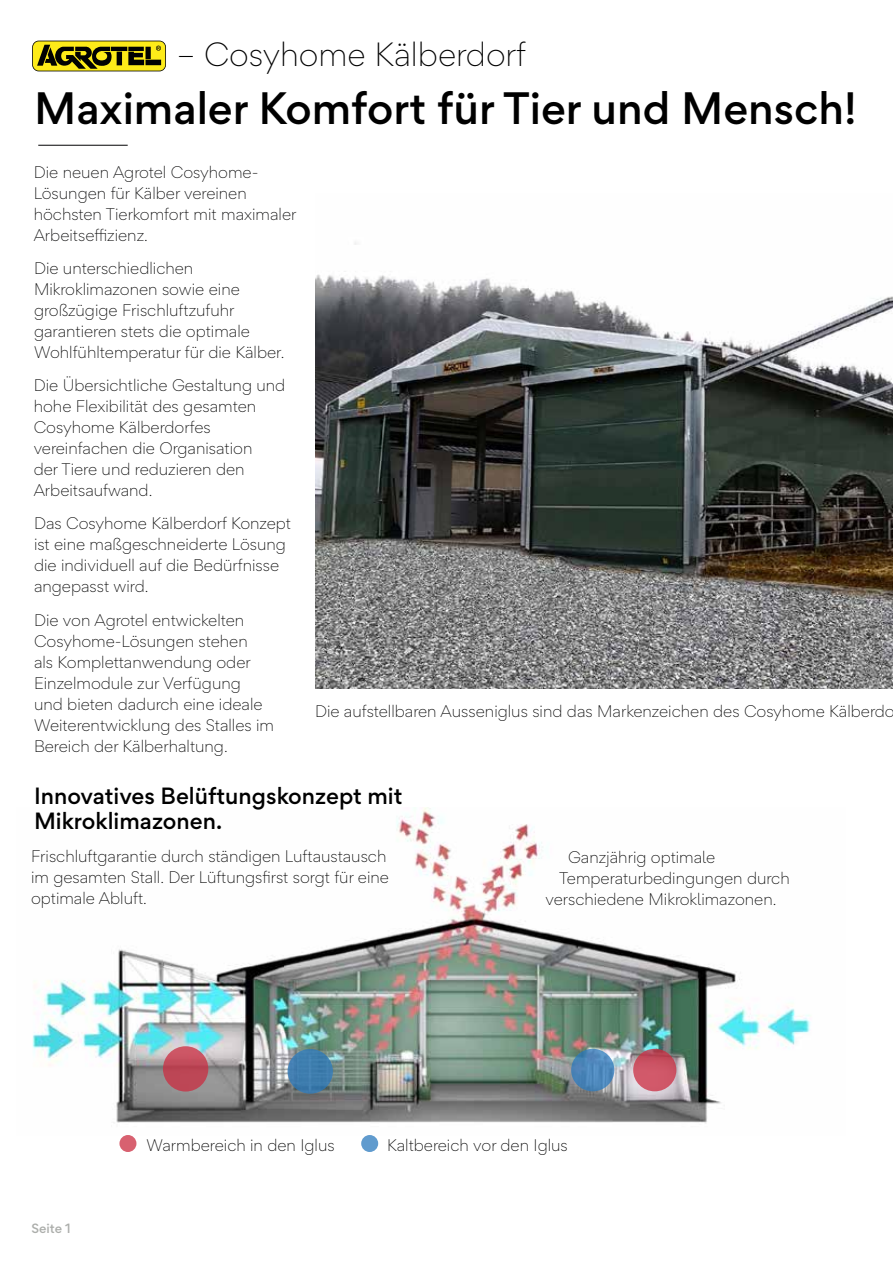
<style>
.page{position:relative;width:893px;height:1263px;background:#fff}
.page>*{position:absolute;margin:0;border:0;box-sizing:border-box;transform-origin:0 0}
.t1{font:500 40.5px "Gordita";color:#000}
.t2{font:300 30px "Gordita";color:#000}
.t3{font:500 21px/25.2px "Gordita";color:#000}
.t4{font:300 15px/21px "Gordita";color:#000}
.t5{font:300 15px/21px "Gordita";color:#020203}
.t6{font:500 12px "Gordita";color:#acaeab}
</style>
<div class="page">
<img style="left:315px;top:242px;width:578px;height:447px">
<hr style="left:38px;top:145px;width:90px;height:1px;background:#020203">
<img style="left:32px;top:807px;width:779px;height:317px">
<div style="left:163px;top:1046px;width:45px;height:45px;background:linear-gradient(to bottom,#cc5867,#b73f4e);border-radius:50%"></div>
<div style="left:288px;top:1049px;width:45px;height:45px;background:#3e7dae;border-radius:50%"></div>
<svg style="left:571px;top:1049px;width:43px;height:42px"></svg>
<svg style="left:633px;top:1049px;width:43px;height:42px"></svg>
<svg style="left:119px;top:1135px;width:17px;height:17px"></svg>
<div style="left:361px;top:1135px;width:17px;height:17px;background:#609bce;border-radius:50%"></div>
<svg style="left:32px;top:41px;width:134px;height:30px;background:#948a11"></svg>
<h2 class="t2" style="left:177px;top:32px;width:351px">– Cosyhome Kälberdorf</h2>
<h1 class="t1" style="left:34px;top:78px;width:824px">Maximaler Komfort für Tier und Mensch!</h1>
<p class="t5" style="left:34px;top:161px;width:264px">Die neuen Agrotel Cosyhome-<br>Lösungen für Kälber vereinen höchsten Tierkomfort mit maximaler<br>Arbeitseffizienz.</p>
<p class="t4" style="left:34px;top:257px;width:252px">Die unterschiedlichen<br>Mikroklimazonen sowie eine großzügige Frischluftzufuhr garantieren stets die optimale<br>Wohlfühltemperatur für die Kälber.</p>
<p class="t4" style="left:34px;top:374px;width:253px">Die Übersichtliche Gestaltung und hohe Flexibilität des gesamten<br>Cosyhome Kälberdorfes vereinfachen die Organisation<br>der Tiere und reduzieren den<br>Arbeitsaufwand.</p>
<p class="t4" style="left:34px;top:512px;width:259px">Das Cosyhome Kälberdorf Konzept ist eine maßgeschneiderte Lösung die individuell auf die Bedürfnisse angepasst wird.</p>
<p class="t4" style="left:34px;top:609px;width:242px">Die von Agrotel entwickelten<br>Cosyhome-Lösungen stehen<br>als Komplettanwendung oder<br>Einzelmodule zur Verfügung<br>und bieten dadurch eine ideale<br>Weiterentwicklung des Stalles im<br>Bereich der Kälberhaltung.</p>
<p class="t4" style="left:315px;top:700px;width:581px">Die aufstellbaren Ausseniglus sind das Markenzeichen des Cosyhome Kälberdo</p>
<h3 class="t3" style="left:34px;top:783px;width:370px">Innovatives Belüftungskonzept mit<br>Mikroklimazonen.</h3>
<p class="t4" style="left:31px;top:845px;width:359px">Frischluftgarantie durch ständigen Luftaustausch im gesamten Stall. Der Lüftungsfirst sorgt für eine optimale Abluft.</p>
<p class="t4" style="left:568px;top:846px;width:149px">Ganzjährig optimale</p>
<p class="t4" style="left:559px;top:867px;width:232px">Temperaturbedingungen durch</p>
<p class="t4" style="left:546px;top:888px;width:232px">verschiedene Mikroklimazonen.</p>
<p class="t6" style="left:31px;top:1220px;width:41px">Seite 1</p>
<p class="t4" style="left:147px;top:1134px;width:190px">Warmbereich in den Iglus</p>
<p class="t4" style="left:387px;top:1134px;width:182px">Kaltbereich vor den Iglus</p>
</div>
